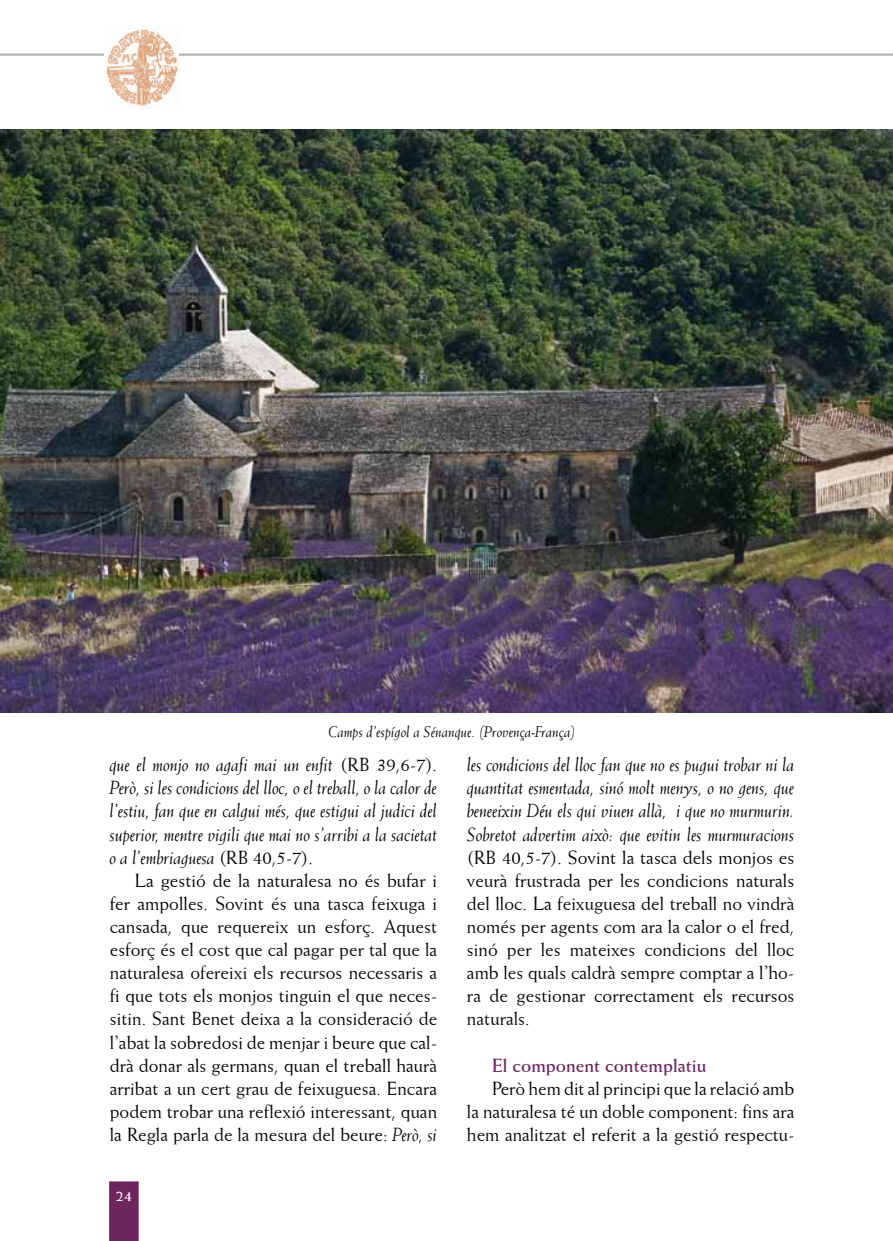
<style>
.page{position:relative;width:893px;height:1241px;background:#fff}
.page>*{position:absolute;margin:0;border:0;box-sizing:border-box;transform-origin:0 0}
.t1{font:19.25px/23.1px "Weiss BT";color:#000;text-align:justify}
.t2{font:italic 19.25px/23.1px "Weiss BT";color:#000;text-align:justify}
.t3{font:700 19.25px "Weiss BT";color:#6d255d}
.t4{font:italic 15.75px "Weiss BT";letter-spacing:.01em;color:#000}
.t5{font:700 15.75px "Weiss BT";color:#fff}
.s1{font-style:normal}
.s2{font-style:italic}
</style>
<div class="page">
<svg style="left:109px;top:1181px;width:30px;height:59px"></svg>
<hr style="left:0;top:54px;width:893px;height:1px;background:#b1b3b4">
<img style="left:0;top:129px;width:893px;height:583px">
<img style="left:104px;top:29px;width:75px;height:77px">
<p class="t4" style="left:328px;top:722px;width:249px">Camps d’espígol a Sénanque. (Provença-França)</p>
<p class="t2" style="left:110px;top:752px;width:329px">que el monjo no agafi mai un enfit <span class="s1">(RB 39,6-7).<br></span>Però, si les condicions del lloc, o el treball, o la calor de l’estiu, fan que en calgui més, que estigui al judici del superior, mentre vigili que mai no s’arribi a la sacietat o a l’embriaguesa <span class="s1">(RB 40,5-7).</span></p>
<p class="t1" style="left:110px;top:868px;width:329px;text-indent:25px">La gestió de la naturalesa no és bufar i fer ampolles. Sovint és una tasca feixuga i cansada, que requereix un esforç. Aquest esforç és el cost que cal pagar per tal que la naturalesa ofereixi els recursos necessaris a fi que tots els monjos tinguin el que neces&shy;sitin. Sant Benet deixa a la consideració de l’abat la sobredosi de menjar i beure que cal&shy;drà donar als germans, quan el treball haurà arribat a un cert grau de feixuguesa. Encara podem trobar una reflexió interessant, quan la Regla parla de la mesura del beure: <span class="s2">Però, si</span></p>
<p class="t5" style="left:116px;top:1185px;width:18px">24</p>
<p class="t2" style="left:467px;top:752px;width:329px">les condicions del lloc fan que no es pugui trobar ni la quantitat esmentada, sinó molt menys, o no gens, que beneeixin Déu els qui viuen allà, i que no murmurin.<br>Sobretot advertim això: que evitin les murmuracions</p>
<p class="t1" style="left:467px;top:844px;width:329px">(RB 40,5-7). Sovint la tasca dels monjos es veurà frustrada per les condicions naturals del lloc. La feixuguesa del treball no vindrà només per agents com ara la calor o el fred, sinó per les mateixes condicions del lloc amb les quals caldrà sempre comptar a l’ho&shy;ra de gestionar correctament els recursos naturals.</p>
<p class="t3" style="left:492px;top:1052px;width:216px">El component contemplatiu</p>
<p class="t1" style="left:467px;top:1075px;width:329px;text-indent:25px">Però hem dit al principi que la relació amb la naturalesa té un doble component: fins ara hem analitzat el referit a la gestió respectu-</p>
</div>
